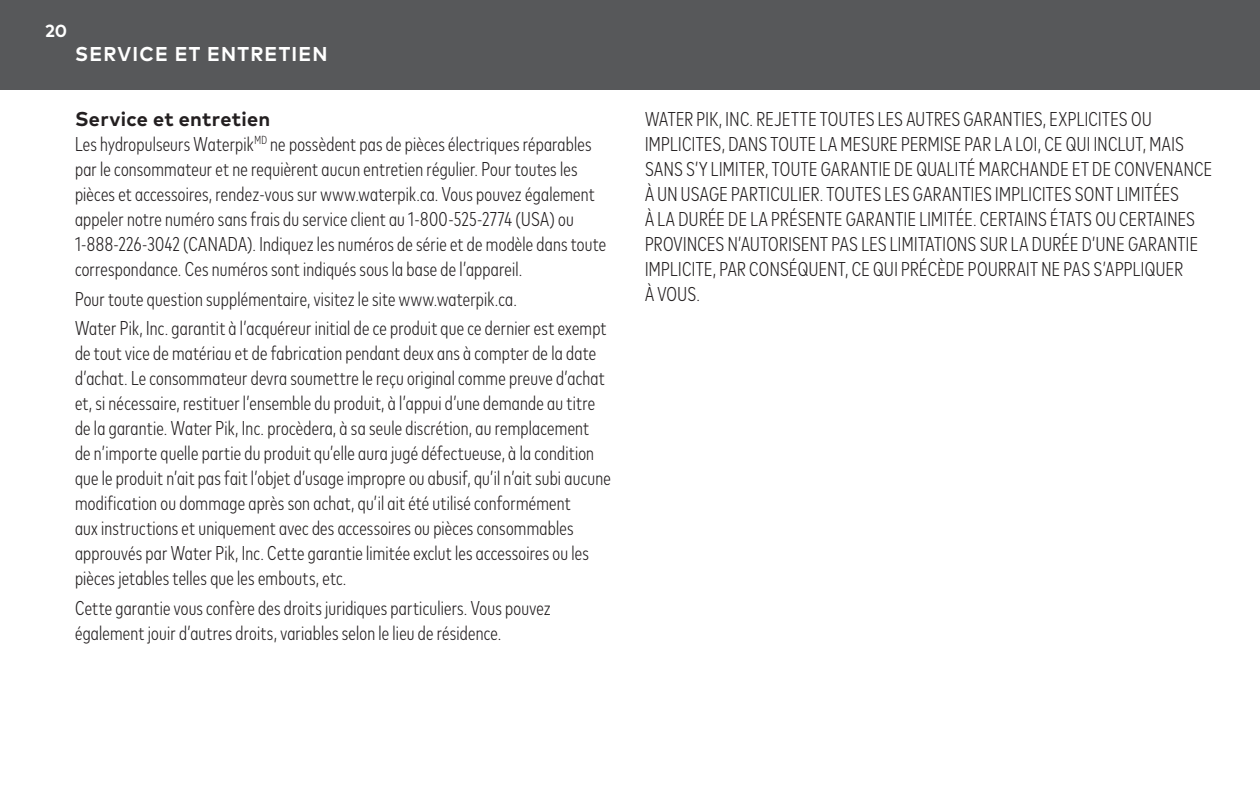
<style>
.page{position:relative;width:1260px;height:810px;background:#fff}
.page>*{position:absolute;margin:0;border:0;box-sizing:border-box;transform-origin:0 0}
.Body_Header{font:300 condensed 20px/25px "Mark Pro";letter-spacing:.01em;color:#231f20}
.Body_Header-2{font:700 20px "Mark Pro";letter-spacing:.015em;color:#231f20}
.Section_Title_-_Left{font:700 20px "Mark Pro";letter-spacing:.065em;color:#fff;scale:.96 1}
.t1{font:700 17.5px "Mark Pro";color:#fff}
</style>
<div class="page">
<div style="left:0;top:0;width:1260px;height:90px;background:#57585a"></div>
<p class="t1" style="left:45px;top:17px;width:24px">20</p>
<p class="Section_Title_-_Left" style="left:75px;top:39px;width:265px">SERVICE ET ENTRETIEN</p>
<p class="Body_Header-2" style="left:75px;top:104px;width:197px">Service et entretien</p>
<p class="Body_Header" style="left:75px;top:130px;width:533px">Les hydropulseurs Waterpik<sup>MD</sup> ne possèdent pas de pièces électriques réparables par le consommateur et ne requièrent aucun entretien régulier. Pour toutes les pièces et accessoires, rendez-vous sur www.waterpik.ca. Vous pouvez également appeler notre numéro sans frais du service client au 1-800-525-2774 (USA) ou 1-888-226-3042 (CANADA). Indiquez les numéros de série et de modèle dans toute correspondance. Ces numéros sont indiqués sous la base de l’appareil.</p>
<p class="Body_Header" style="left:75px;top:285px;width:443px">Pour toute question supplémentaire, visitez le site www.waterpik.ca.</p>
<p class="Body_Header" style="left:75px;top:314px;width:537px">Water Pik, Inc. garantit à l’acquéreur initial de ce produit que ce dernier est exempt de tout vice de matériau et de fabrication pendant deux ans à compter de la date d’achat. Le consommateur devra soumettre le reçu original comme preuve d’achat et, si nécessaire, restituer l’ensemble du produit, à l’appui d’une demande au titre de la garantie. Water Pik, Inc. procèdera, à sa seule discrétion, au remplacement<br>de n’importe quelle partie du produit qu’elle aura jugé défectueuse, à la condition que le produit n’ait pas fait l’objet d’usage impropre ou abusif, qu’il n’ait subi aucune modification ou dommage après son achat, qu’il ait été utilisé conformément<br>aux instructions et uniquement avec des accessoires ou pièces consommables approuvés par Water Pik, Inc. Cette garantie limitée exclut les accessoires ou les pièces jetables telles que les embouts, etc.</p>
<p class="Body_Header" style="left:75px;top:594px;width:477px">Cette garantie vous confère des droits juridiques particuliers. Vous pouvez également jouir d’autres droits, variables selon le lieu de résidence.</p>
<p class="Body_Header" style="left:645px;top:105px;width:569px">WATER PIK, INC. REJETTE TOUTES LES AUTRES GARANTIES, EXPLICITES OU IMPLICITES, DANS TOUTE LA MESURE PERMISE PAR LA LOI, CE QUI INCLUT, MAIS SANS S’Y LIMITER, TOUTE GARANTIE DE QUALITÉ MARCHANDE ET DE CONVENANCE À UN USAGE PARTICULIER. TOUTES LES GARANTIES IMPLICITES SONT LIMITÉES<br>À LA DURÉE DE LA PRÉSENTE GARANTIE LIMITÉE. CERTAINS ÉTATS OU CERTAINES PROVINCES N’AUTORISENT PAS LES LIMITATIONS SUR LA DURÉE D’UNE GARANTIE IMPLICITE, PAR CONSÉQUENT, CE QUI PRÉCÈDE POURRAIT NE PAS S’APPLIQUER<br>À VOUS.</p>
</div>
